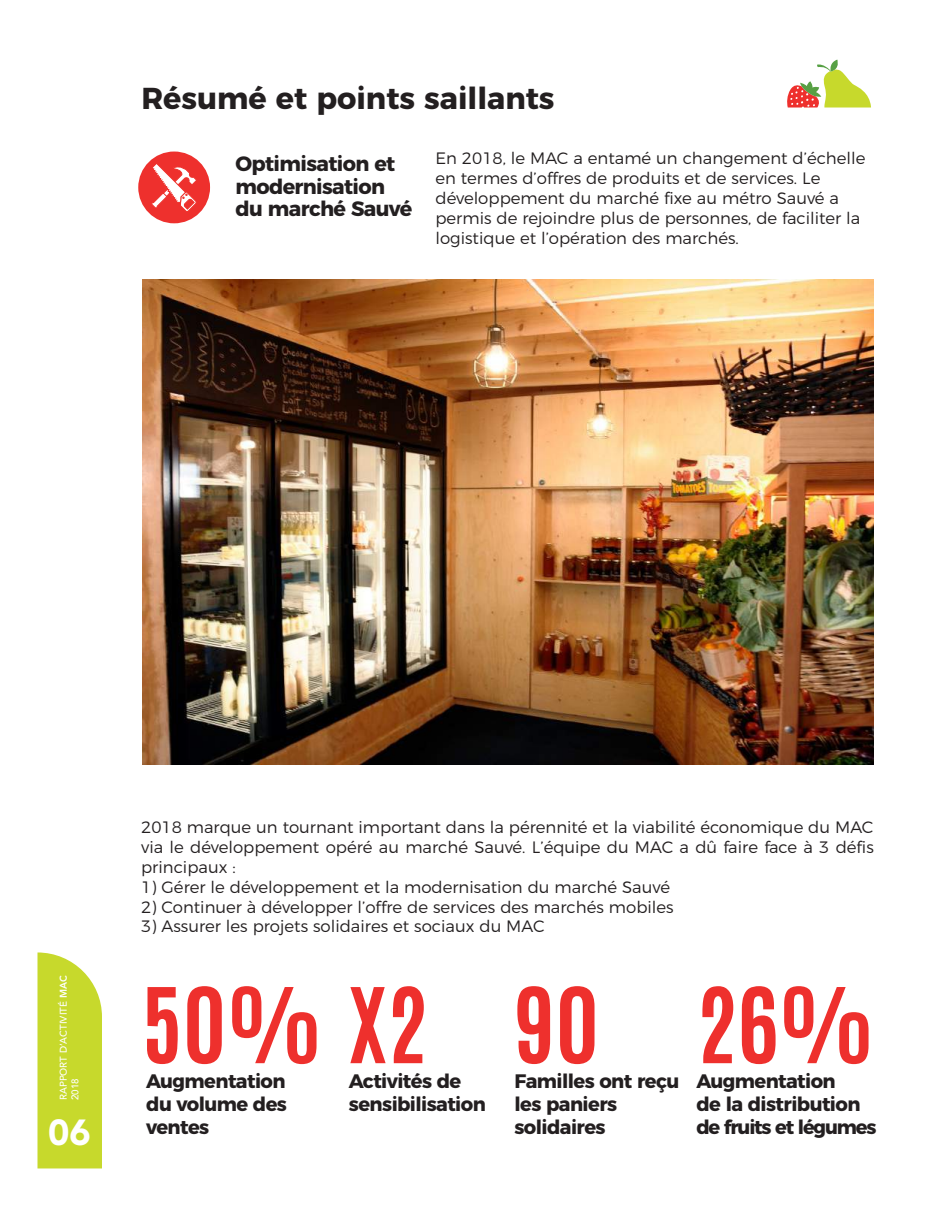
<style>
.page{position:relative;width:945px;height:1215px;background:#fff}
.page>*{position:absolute;margin:0;border:0;box-sizing:border-box;transform-origin:0 0}
.t1{font:700 88.65px "Antonio";color:#ee302d}
.t2{font:900 36px "Avenir LT Std";color:#fff}
.t3{font:700 30.3px "Montserrat";color:#231f20}
.t4{font:700 20.85px/22.2px "Montserrat";letter-spacing:-.03em;color:#231f20}
.t5{font:700 19.5px/23px "Montserrat";letter-spacing:-.03em;color:#231f20}
.t6{font:300 16.5px/19.8px "Montserrat";color:#231f20}
.t7{font:500 9.75px/11.7px "Avenir LT Std";color:#fff}
.s1{font-weight:800}
</style>
<div class="page">
<div style="left:138px;top:152px;width:72px;height:71px;background:#ee302d;border-radius:50%"></div>
<svg style="left:151px;top:164px;width:46px;height:53px"></svg>
<img style="left:143px;top:280px;width:730px;height:485px">
<svg style="left:787px;top:60px;width:84px;height:48px"></svg>
<svg style="left:38px;top:952px;width:64px;height:216px;background:#cadb3a"></svg>
<h3 class="t3" style="left:141px;top:73px;width:415px">Résumé et points saillants</h3>
<p class="t4" style="left:235px;top:151px;width:179px">Optimisation et modernisation du marché Sauvé</p>
<p class="t6" style="left:435px;top:147px;width:431px">En 2018, le MAC a entamé un changement d’échelle en termes d’offres de produits et de services. Le développement du marché fixe au métro Sauvé a permis de rejoindre plus de personnes, de faciliter la logistique et l’opération des marchés.</p>
<p class="t7" style="left:58px;top:1100px;width:126px;rotate:-90deg">RAPPORT D’ACTIVITÉ <span class="s1">MAC<br></span>2018</p>
<h2 class="t2" style="left:48px;top:1111px;width:44px">06</h2>
<p class="t6" style="left:141px;top:816px;width:734px;text-align:justify">2018 marque un tournant important dans la pérennité et la viabilité économique du MAC via le développement opéré au marché Sauvé. L’équipe du MAC a dû faire face à 3 défis principaux :</p>
<p class="t6" style="left:141px;top:876px;width:530px">1) Gérer le développement et la modernisation du marché Sauvé</p>
<p class="t6" style="left:141px;top:895px;width:534px">2) Continuer à développer l’offre de services des marchés mobiles</p>
<p class="t6" style="left:141px;top:915px;width:405px">3) Assurer les projets solidaires et sociaux du MAC</p>
<h1 class="t1" style="left:142px;top:958px;width:288px">50% X2</h1>
<p class="t5" style="left:349px;top:1068px;width:138px">Activités de sensibilisation</p>
<p class="t5" style="left:146px;top:1068px;width:142px;text-align:justify">Augmentation du volume des ventes</p>
<h1 class="t1" style="left:514px;top:958px;width:86px">90</h1>
<p class="t5" style="left:514px;top:1068px;width:166px">Familles ont reçu les paniers solidaires</p>
<h1 class="t1" style="left:696px;top:958px;width:179px">26%</h1>
<p class="t5" style="left:696px;top:1068px;width:182px">Augmentation<br>de la distribution de fruits et légumes</p>
</div>
